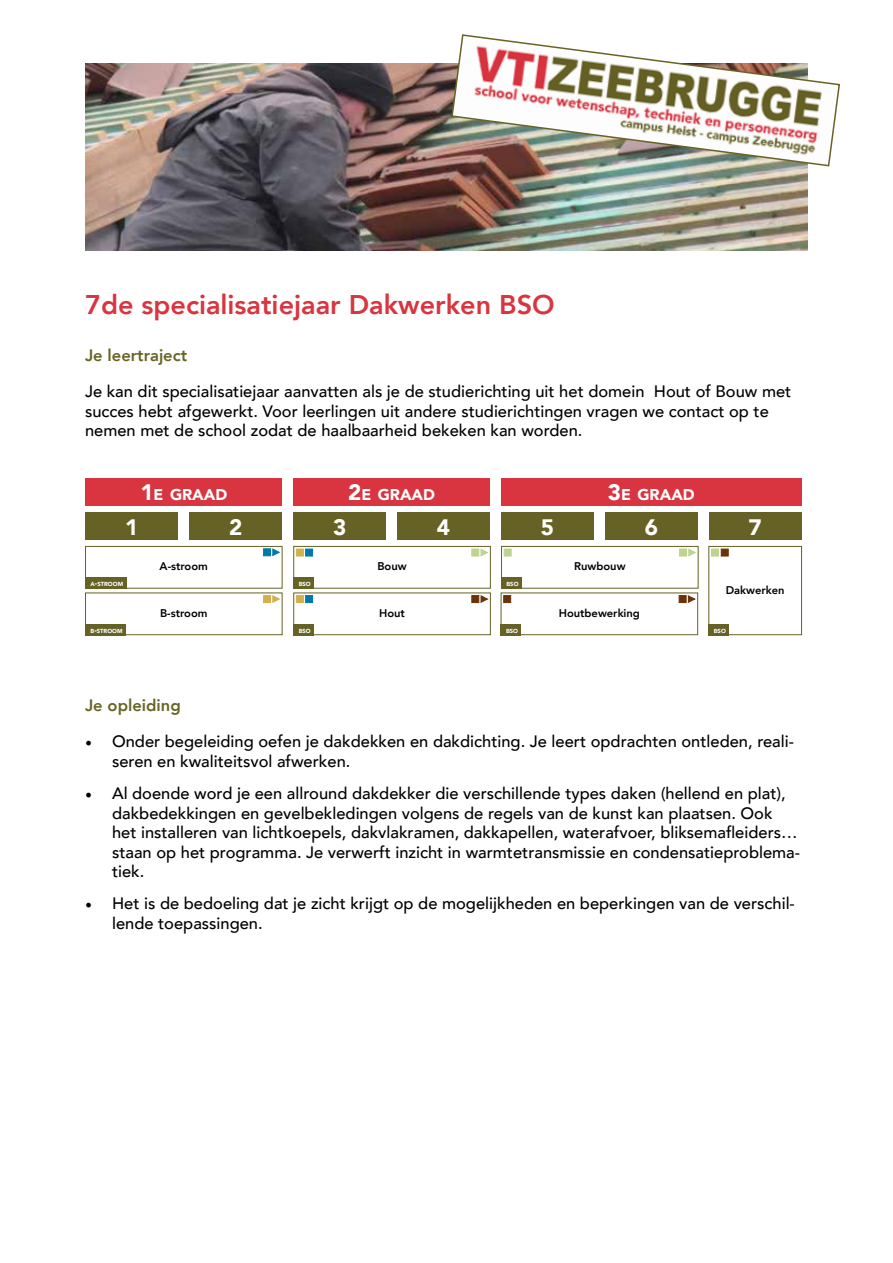
<style>
.page{position:relative;width:893px;height:1263px;background:#fff}
.page>*{position:absolute;margin:0;border:0;box-sizing:border-box;transform-origin:0 0}
.t1{font:800 27px "Avenir";color:#d93540}
.t2{font:900 22.35px "Avenir";color:#fff}
.t3{font:500 16.5px/19.5px "Avenir";color:#000}
.t4{font:800 16.5px "Avenir";color:#676425}
.t5{font:900 15.6px "Avenir";color:#fff}
.t6{font:800 11.1px "Avenir";color:#000}
.t7{font:900 5.85px "Avenir";color:#fff}
.s1{font-size:22.35px}
.s2{font-size:8.4px}
.s3{font-family:"Minion Pro";font-weight:400;font-size:18px}
</style>
<div class="page">
<img style="left:85px;top:64px;width:723px;height:187px">
<img style="left:450px;top:34px;width:390px;height:133px">
<div style="left:86px;top:478px;width:196px;height:28px;background:#d83540"></div>
<div style="left:501px;top:478px;width:301px;height:28px;background:#d83540"></div>
<div style="left:293px;top:478px;width:197px;height:28px;background:#d83540"></div>
<div style="left:86px;top:512px;width:92px;height:28px;background:#666125"></div>
<div style="left:709px;top:512px;width:93px;height:28px;background:#666125"></div>
<div style="left:605px;top:512px;width:93px;height:28px;background:#666125"></div>
<div style="left:501px;top:512px;width:93px;height:28px;background:#666125"></div>
<div style="left:397px;top:512px;width:93px;height:28px;background:#666125"></div>
<div style="left:293px;top:512px;width:93px;height:28px;background:#666125"></div>
<div style="left:189px;top:512px;width:93px;height:28px;background:#666125"></div>
<div style="left:85px;top:546px;width:198px;height:43px;border:1px solid #666125"></div>
<div style="left:85px;top:592px;width:198px;height:43px;border:1px solid #666125"></div>
<div style="left:293px;top:592px;width:198px;height:43px;border:1px solid #666125"></div>
<div style="left:501px;top:592px;width:197px;height:43px;border:1px solid #666125"></div>
<div style="left:708px;top:546px;width:94px;height:89px;border:1px solid #666125"></div>
<div style="left:293px;top:624px;width:21px;height:11px;background:#666125"></div>
<div style="left:708px;top:624px;width:21px;height:11px;background:#666125"></div>
<div style="left:501px;top:624px;width:20px;height:11px;background:#666125"></div>
<div style="left:85px;top:624px;width:40px;height:11px;background:#666125"></div>
<div style="left:85px;top:578px;width:41px;height:11px;background:#666125"></div>
<div style="left:711px;top:549px;width:8px;height:7px;background:#bed38e"></div>
<svg style="left:272px;top:548px;width:8px;height:9px"></svg>
<svg style="left:272px;top:595px;width:8px;height:8px"></svg>
<svg style="left:480px;top:595px;width:9px;height:8px"></svg>
<svg style="left:687px;top:595px;width:9px;height:8px"></svg>
<div style="left:296px;top:595px;width:8px;height:8px;background:#d2b04c;border:1px solid #d2b04c"></div>
<div style="left:305px;top:595px;width:8px;height:8px;background:#0079a8;border:1px solid #0079a8"></div>
<div style="left:503px;top:595px;width:8px;height:8px;background:#6a3209;border:1px solid #6a3209"></div>
<div style="left:263px;top:548px;width:8px;height:8px;background:#0079a8;border:1px solid #0079a8"></div>
<div style="left:263px;top:595px;width:8px;height:8px;background:#d2b04c"></div>
<div style="left:471px;top:595px;width:8px;height:8px;background:#6a3209;border:1px solid #6a3209"></div>
<div style="left:679px;top:595px;width:8px;height:8px;background:#6a3209;border:1px solid #6a3209"></div>
<div style="left:293px;top:546px;width:198px;height:43px;border:1px solid #666125"></div>
<div style="left:501px;top:546px;width:198px;height:43px;border:1px solid #666125"></div>
<div style="left:501px;top:578px;width:20px;height:11px;background:#666125"></div>
<svg style="left:480px;top:548px;width:9px;height:9px"></svg>
<svg style="left:688px;top:548px;width:8px;height:9px"></svg>
<div style="left:296px;top:549px;width:8px;height:7px;background:#d2b04c;border:1px solid #d2b04c"></div>
<div style="left:305px;top:549px;width:8px;height:7px;background:#0079a8;border:1px solid #0079a8"></div>
<div style="left:504px;top:549px;width:8px;height:7px;background:#bed38e;border:1px solid #bed38e"></div>
<div style="left:471px;top:549px;width:8px;height:7px;background:#bed38e;border:1px solid #bed38e"></div>
<div style="left:679px;top:549px;width:8px;height:7px;background:#bed38e"></div>
<div style="left:293px;top:578px;width:21px;height:11px;background:#666125"></div>
<div style="left:721px;top:549px;width:8px;height:7px;background:#6a3209;border:1px solid #6a3209"></div>
<h1 class="t1" style="left:85px;top:284px;width:471px">7de specialisatiejaar Dakwerken BSO</h1>
<p class="t4" style="left:85px;top:342px;width:104px">Je leertraject</p>
<p class="t3" style="left:85px;top:381px;width:708px">Je kan dit specialisatiejaar aanvatten als je de studierichting uit het domein Hout of Bouw met succes hebt afgewerkt. Voor leerlingen uit andere studierichtingen vragen we contact op te nemen met de school zodat de haalbaarheid bekeken kan worden.</p>
<p class="t5" style="left:140px;top:481px;width:88px"><span class="s1">1</span>E GRAAD</p>
<p class="t5" style="left:348px;top:481px;width:88px"><span class="s1">2</span>E GRAAD</p>
<p class="t5" style="left:608px;top:481px;width:88px"><span class="s1">3</span>E GRAAD</p>
<h2 class="t2" style="left:125px;top:508px;width:15px">1</h2>
<h2 class="t2" style="left:229px;top:508px;width:15px">2</h2>
<h2 class="t2" style="left:333px;top:508px;width:15px">3</h2>
<h2 class="t2" style="left:437px;top:508px;width:15px">4</h2>
<h2 class="t2" style="left:541px;top:508px;width:15px">5</h2>
<h2 class="t2" style="left:645px;top:508px;width:15px">6</h2>
<h2 class="t2" style="left:749px;top:508px;width:15px">7</h2>
<p class="t6" style="left:160px;top:558px;width:50px">A-stroom</p>
<p class="t6" style="left:160px;top:604px;width:49px">B-stroom</p>
<p class="t6" style="left:379px;top:604px;width:27px">Hout</p>
<p class="t6" style="left:559px;top:604px;width:83px">Houtbewerking</p>
<p class="t6" style="left:377px;top:558px;width:31px">Bouw</p>
<p class="t6" style="left:574px;top:558px;width:53px">Ruwbouw</p>
<p class="t7" style="left:91px;top:579px;width:34px">A<span class="s2">-</span>STROOM</p>
<p class="t7" style="left:299px;top:579px;width:14px">BSO</p>
<p class="t7" style="left:506px;top:579px;width:14px">BSO</p>
<p class="t6" style="left:726px;top:581px;width:60px">Dakwerken</p>
<p class="t7" style="left:91px;top:625px;width:34px">B<span class="s2">-</span>STROOM</p>
<p class="t7" style="left:299px;top:625px;width:14px">BSO</p>
<p class="t7" style="left:506px;top:625px;width:14px">BSO</p>
<p class="t7" style="left:714px;top:625px;width:14px">BSO</p>
<p class="t4" style="left:85px;top:692px;width:97px">Je opleiding</p>
<p class="t3" style="left:112px;top:731px;width:683px;text-indent:-27px"><span class="s3">•</span> Onder begeleiding oefen je dakdekken en dakdichting. Je leert opdrachten ontleden, reali&shy;seren en kwaliteitsvol afwerken.</p>
<p class="t3" style="left:112px;top:783px;width:689px;text-indent:-27px"><span class="s3">•</span> Al doende word je een allround dakdekker die verschillende types daken (hellend en plat), dakbedekkingen en gevelbekledingen volgens de regels van de kunst kan plaatsen. Ook het installeren van lichtkoepels, dakvlakramen, dakkapellen, waterafvoer, bliksemafleiders… staan op het programma. Je verwerft inzicht in warmtetransmissie en condensatieproblema&shy;tiek.</p>
<p class="t3" style="left:112px;top:893px;width:684px;text-indent:-27px"><span class="s3">•</span> Het is de bedoeling dat je zicht krijgt op de mogelijkheden en beperkingen van de verschil&shy;lende toepassingen.</p>
</div>
